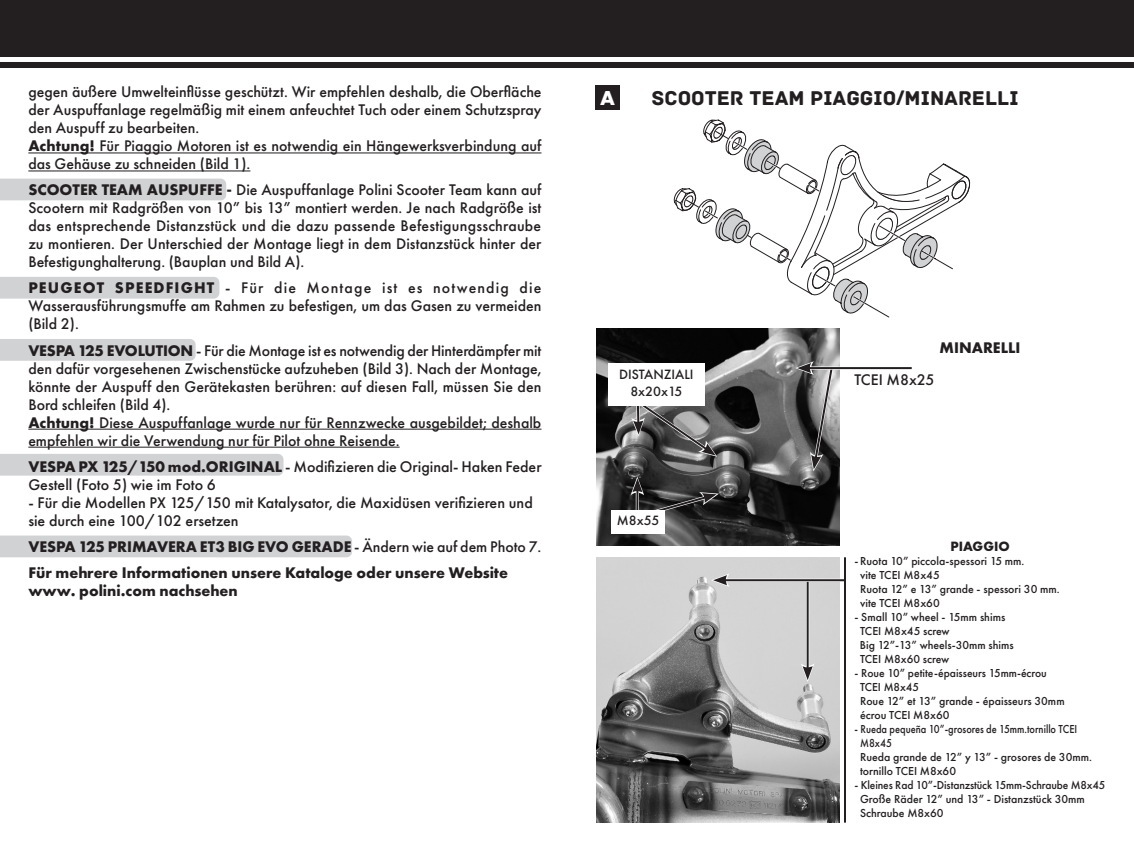
<style>
.page{position:relative;width:1134px;height:851px;background:#fff}
.page>*{position:absolute;margin:0;border:0;box-sizing:border-box;transform-origin:0 0}
.t1{font:21px "Archive";color:#231f20}
.t2{font:700 21px "Futura PT";color:#fff}
.t3{font:500 16px/18px "Futura PT";color:#231f20;text-align:justify}
.t4{font:700 16px "Futura PT";color:#231f20}
.t5{font:500 14px "Futura PT";color:#231f20}
.t6{font:700 14px "Futura PT";color:#231f20}
.t7{font:500 12px "Futura PT";color:#231f20}
.t8{font:500 12px/14px "Futura PT";color:#231f20;scale:.87 1}
.t9{font:500 12px "Futura PT";color:#231f20;scale:.96 1}
.s1{font-weight:700}
.s2{font-weight:500}
</style>
<div class="page">
<div style="left:0;top:535px;width:352px;height:22px;background:#d1d2d4"></div>
<div style="left:0;top:178px;width:226px;height:22px;background:#d1d2d4"></div>
<div style="left:0;top:454px;width:283px;height:21px;background:#d1d2d4"></div>
<div style="left:0;top:339px;width:196px;height:22px;background:#d1d2d4"></div>
<div style="left:0;top:277px;width:219px;height:21px;background:#d1d2d4"></div>
<div style="left:0;top:0;width:1134px;height:57px;background:#231f20"></div>
<div style="left:0;top:62px;width:1134px;height:6px;background:#231f20"></div>
<hr style="left:28px;top:152px;width:513px;height:1px;background:#231f20">
<hr style="left:28px;top:170px;width:222px;height:1px;background:#231f20">
<hr style="left:28px;top:428px;width:513px;height:1px;background:#231f20">
<hr style="left:28px;top:446px;width:372px;height:1px;background:#231f20">
<img style="left:596px;top:557px;width:244px;height:265px">
<hr style="left:806px;top:580px;width:3px;height:89px;background:#fff">
<hr style="left:807px;top:580px;width:2px;height:89px;background:#231f20">
<svg style="left:801px;top:663px;width:13px;height:19px"></svg>
<hr style="left:724px;top:578px;width:158px;height:3px;background:#fff">
<hr style="left:724px;top:579px;width:121px;height:2px;background:#231f20">
<svg style="left:711px;top:573px;width:19px;height:14px"></svg>
<hr style="left:844px;top:557px;width:2px;height:265px;background:#231f20">
<div style="left:595px;top:85px;width:25px;height:25px;background:#231f20"></div>
<svg style="left:673px;top:119px;width:298px;height:199px"></svg>
<img style="left:596px;top:328px;width:244px;height:217px">
<svg style="left:621px;top:387px;width:96px;height:69px;background:#6f6f6f"></svg>
<svg style="left:616px;top:476px;width:103px;height:49px;background:#363535"></svg>
<hr style="left:808px;top:366px;width:148px;height:3px;background:#fff">
<hr style="left:808px;top:367px;width:104px;height:2px;background:#231f20">
<svg style="left:795px;top:361px;width:40px;height:110px;background:#696969"></svg>
<div style="left:608px;top:363px;width:96px;height:42px;background:#fff"></div>
<div style="left:611px;top:510px;width:54px;height:23px;background:#fff"></div>
<p class="t3" style="left:28px;top:83px;width:515px">gegen äußere Umwelteinflüsse geschützt. Wir empfehlen deshalb, die Oberfläche der Auspuffanlage regelmäßig mit einem anfeuchtet Tuch oder einem Schutzspray den Auspuff zu bearbeiten.</p>
<p class="t3" style="left:28px;top:137px;width:515px"><span class="s1">Achtung!</span> Für Piaggio Motoren ist es notwendig ein Hängewerksverbindung auf das Gehäuse zu schneiden (Bild 1).</p>
<p class="t3" style="left:28px;top:181px;width:515px"><span class="s1">SCOOTER TEAM AUSPUFFE -</span> Die Auspuffanlage Polini Scooter Team kann auf Scootern mit Radgrößen von 10” bis 13” montiert werden. Je nach Radgröße ist das entsprechende Distanzstück und die dazu passende Befestigungsschraube zu montieren. Der Unterschied der Montage liegt in dem Distanzstück hinter der Befestigunghalterung. (Bauplan und Bild A).</p>
<p class="t3" style="left:28px;top:279px;width:515px"><span class="s1">PEUGEOT SPEEDFIGHT</span> - Für die Montage ist es notwendig die Wasserausführungsmuffe am Rahmen zu befestigen, um das Gasen zu vermeiden (Bild 2).</p>
<p class="t3" style="left:28px;top:341px;width:515px"><span class="s1">VESPA 125 EVOLUTION</span> - Für die Montage ist es notwendig der Hinterdämpfer mit den dafür vorgesehenen Zwischenstücke aufzuheben (Bild 3). Nach der Montage, könnte der Auspuff den Gerätekasten berühren: auf diesen Fall, müssen Sie den Bord schleifen (Bild 4).</p>
<p class="t3" style="left:28px;top:413px;width:514px"><span class="s1">Achtung!</span> Diese Auspuffanlage wurde nur für Rennzwecke ausgebildet; deshalb empfehlen wir die Verwendung nur für Pilot ohne Reisende.</p>
<p class="t3" style="left:28px;top:457px;width:515px"><span class="s1">VESPA PX 125/150 mod.ORIGINAL</span> - Modifizieren die Original- Haken Feder<br>Gestell (Foto 5) wie im Foto 6</p>
<p class="t3" style="left:28px;top:493px;width:506px">- Für die Modellen PX 125/150 mit Katalysator, die Maxidüsen verifizieren und sie durch eine 100/102 ersetzen</p>
<p class="t4" style="left:28px;top:536px;width:515px">VESPA 125 PRIMAVERA ET3 BIG EVO GERADE <span class="s2">- Ändern wie auf dem Photo 7.</span></p>
<p class="t4" style="left:28px;top:562px;width:481px">Für mehrere Informationen unsere Kataloge oder unsere Website</p>
<p class="t4" style="left:28px;top:580px;width:211px">www. polini.com nachsehen</p>
<p class="t2" style="left:600px;top:85px;width:16px">A</p>
<p class="t1" style="left:652px;top:86px;width:368px">SCOOTER TEAM PIAGGIO/MINARELLI</p>
<p class="t5" style="left:619px;top:366px;width:76px">DISTANZIALI</p>
<p class="t5" style="left:630px;top:383px;width:54px">8x20x15</p>
<p class="t5" style="left:617px;top:512px;width:44px">M8x55</p>
<p class="t4" style="left:939px;top:337px;width:82px">MINARELLI</p>
<p class="t3" style="left:854px;top:370px;width:82px">TCEI M8x25</p>
<p class="t6" style="left:950px;top:537px;width:61px">PIAGGIO</p>
<p class="t7" style="left:854px;top:553px;width:171px">- Ruota 10” piccola-spessori 15 mm.</p>
<p class="t7" style="left:860px;top:567px;width:81px">vite TCEI M8x45</p>
<p class="t7" style="left:860px;top:581px;width:201px">Ruota 12” e 13” grande - spessori 30 mm.</p>
<p class="t7" style="left:860px;top:595px;width:81px">vite TCEI M8x60</p>
<p class="t7" style="left:854px;top:609px;width:152px">- Small 10” wheel - 15mm shims</p>
<p class="t7" style="left:860px;top:623px;width:91px">TCEI M8x45 screw</p>
<p class="t7" style="left:860px;top:637px;width:155px">Big 12”-13” wheels-30mm shims</p>
<p class="t7" style="left:860px;top:651px;width:91px">TCEI M8x60 screw</p>
<p class="t7" style="left:854px;top:665px;width:194px">- Roue 10” petite-épaisseurs 15mm-écrou</p>
<p class="t7" style="left:860px;top:679px;width:61px">TCEI M8x45</p>
<p class="t7" style="left:860px;top:693px;width:206px">Roue 12” et 13” grande - épaisseurs 30mm</p>
<p class="t7" style="left:860px;top:707px;width:91px">écrou TCEI M8x60</p>
<p class="t8" style="left:860px;top:721px;width:251px;text-indent:-6px">- Rueda pequeña 10”-grosores de 15mm.tornillo TCEI<br>M8x45</p>
<p class="t7" style="left:860px;top:749px;width:233px">Rueda grande de 12” y 13” - grosores de 30mm.</p>
<p class="t7" style="left:860px;top:763px;width:98px">tornillo TCEI M8x60</p>
<p class="t9" style="left:854px;top:777px;width:263px">- Kleines Rad 10”-Distanzstück 15mm-Schraube M8x45</p>
<p class="t7" style="left:860px;top:791px;width:226px">Große Räder 12” und 13” - Distanzstück 30mm</p>
<p class="t7" style="left:860px;top:805px;width:85px">Schraube M8x60</p>
</div>
